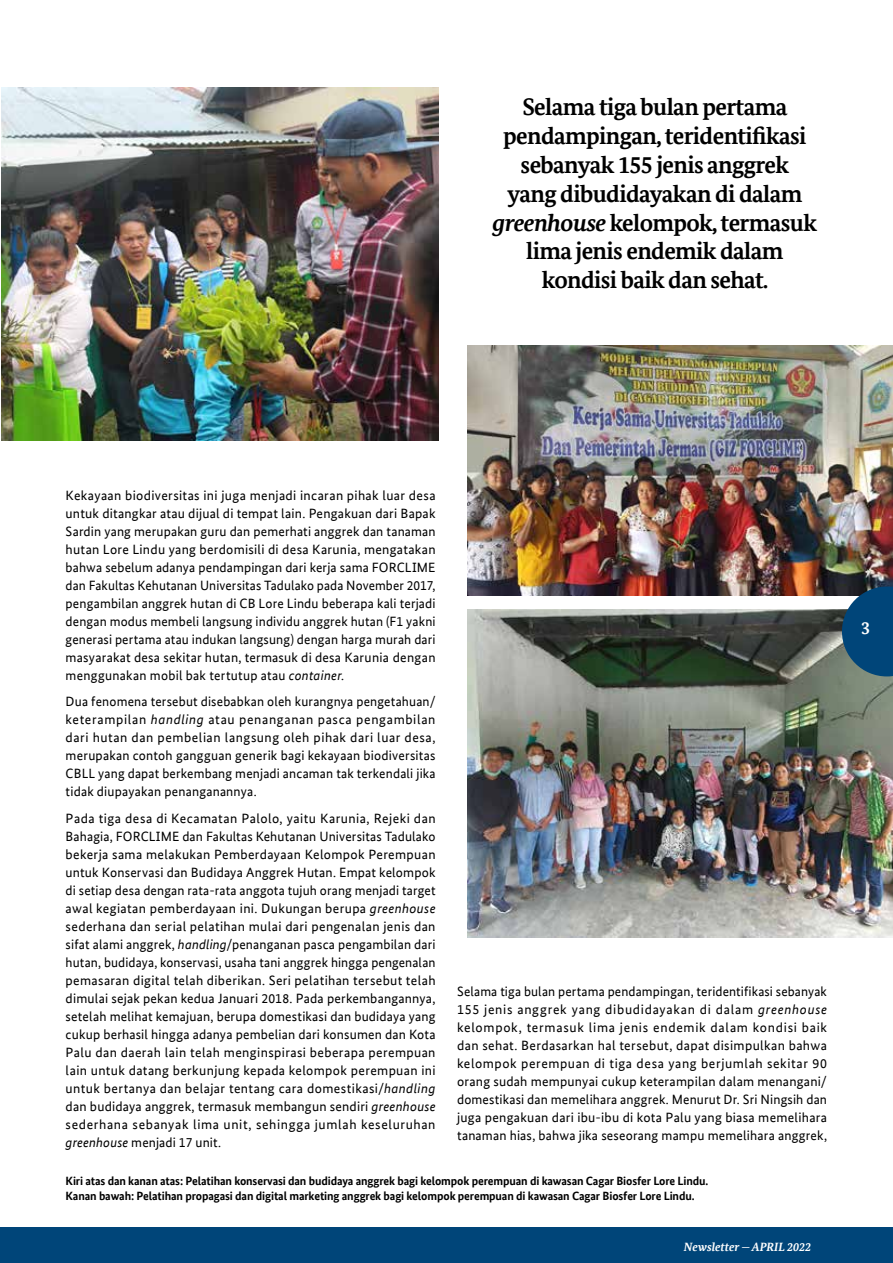
<style>
.page{position:relative;width:893px;height:1263px;background:#fff}
.page>*{position:absolute;margin:0;border:0;box-sizing:border-box;transform-origin:0 0}
.t1{font:700 24px/28.8px "Bundes Serif Office T";letter-spacing:-.025em;color:#000;text-align:center}
.t2{font:700 18px "Bundes Serif Office T";color:#fff}
.t3{font:13.5px/18px "Bundes Sans Office";letter-spacing:.02em;color:#000;text-align:justify}
.t4{font:700 12px/14.4px "Bundes Sans Office";letter-spacing:-.01em;color:#000}
.t5{font:italic 700 12px "Bundes Serif Office T";color:#fff}
.s1{font-style:italic}
</style>
<div class="page">
<img style="left:2px;top:87px;width:437px;height:353px">
<img style="left:468px;top:345px;width:425px;height:250px">
<img style="left:468px;top:609px;width:425px;height:329px">
<div style="left:0;top:1227px;width:893px;height:36px;background:#004579"></div>
<svg style="left:842px;top:586px;width:51px;height:90px;background:#164f77"></svg>
<h1 class="t1" style="left:493px;top:93px;width:326px">Selama tiga bulan pertama pendampingan, teridentifikasi sebanyak 155 jenis anggrek<br>yang dibudidayakan di dalam <span class="s1">greenhouse</span> kelompok, termasuk lima jenis endemik dalam kondisi baik dan sehat.</h1>
<p class="t3" style="left:66px;top:486px;width:371px">Kekayaan biodiversitas ini juga menjadi incaran pihak luar desa untuk ditangkar atau dijual di tempat lain. Pengakuan dari Bapak Sardin yang merupakan guru dan pemerhati anggrek dan tanaman hutan Lore Lindu yang berdomisili di desa Karunia, mengatakan bahwa sebelum adanya pendampingan dari kerja sama FORCLIME dan Fakultas Kehutanan Universitas Tadulako pada November 2017, pengambilan anggrek hutan di CB Lore Lindu beberapa kali terjadi dengan modus membeli langsung individu anggrek hutan (F1 yakni generasi pertama atau indukan langsung) dengan harga murah dari masyarakat desa sekitar hutan, termasuk di desa Karunia dengan menggunakan mobil bak tertutup atau <span class="s1">container</span>.</p>
<p class="t3" style="left:66px;top:692px;width:371px">Dua fenomena tersebut disebabkan oleh kurangnya pengetahuan/ keterampilan <span class="s1">handling</span> atau penanganan pasca pengambilan dari hutan dan pembelian langsung oleh pihak dari luar desa, merupakan contoh gangguan generik bagi kekayaan biodiversitas CBLL yang dapat berkembang menjadi ancaman tak terkendali jika tidak diupayakan penanganannya.</p>
<p class="t3" style="left:66px;top:809px;width:371px">Pada tiga desa di Kecamatan Palolo, yaitu Karunia, Rejeki dan Bahagia, FORCLIME dan Fakultas Kehutanan Universitas Tadulako bekerja sama melakukan Pemberdayaan Kelompok Perempuan untuk Konservasi dan Budidaya Anggrek Hutan. Empat kelompok di setiap desa dengan rata-rata anggota tujuh orang menjadi target awal kegiatan pemberdayaan ini. Dukungan berupa <span class="s1">greenhouse </span>sederhana dan serial pelatihan mulai dari pengenalan jenis dan sifat alami anggrek, <span class="s1">handling</span>/penanganan pasca pengambilan dari hutan, budidaya, konservasi, usaha tani anggrek hingga pengenalan pemasaran digital telah diberikan. Seri pelatihan tersebut telah dimulai sejak pekan kedua Januari 2018. Pada perkembangannya, setelah melihat kemajuan, berupa domestikasi dan budidaya yang cukup berhasil hingga adanya pembelian dari konsumen dan Kota Palu dan daerah lain telah menginspirasi beberapa perempuan lain untuk datang berkunjung kepada kelompok perempuan ini untuk bertanya dan belajar tentang cara domestikasi/<span class="s1">handling </span>dan budidaya anggrek, termasuk membangun sendiri <span class="s1">greenhouse </span>sederhana sebanyak lima unit, sehingga jumlah keseluruhan <span class="s1">greenhouse</span> menjadi 17 unit.</p>
<p class="t3" style="left:457px;top:983px;width:371px">Selama tiga bulan pertama pendampingan, teridentifikasi sebanyak 155 jenis anggrek yang dibudidayakan di dalam <span class="s1">greenhouse </span>kelompok, termasuk lima jenis endemik dalam kondisi baik dan sehat. Berdasarkan hal tersebut, dapat disimpulkan bahwa kelompok perempuan di tiga desa yang berjumlah sekitar 90 orang sudah mempunyai cukup keterampilan dalam menangani/ domestikasi dan memelihara anggrek. Menurut Dr. Sri Ningsih dan juga pengakuan dari ibu-ibu di kota Palu yang biasa memelihara tanaman hias, bahwa jika seseorang mampu memelihara anggrek,</p>
<p class="t4" style="left:66px;top:1174px;width:644px">Kiri atas dan kanan atas: Pelatihan konservasi dan budidaya anggrek bagi kelompok perempuan di kawasan Cagar Biosfer Lore Lindu.<br>Kanan bawah: Pelatihan propagasi dan digital marketing anggrek bagi kelompok perempuan di kawasan Cagar Biosfer Lore Lindu.</p>
<p class="t5" style="left:684px;top:1239px;width:129px">Newsletter — APRIL 2022</p>
<h2 class="t2" style="left:861px;top:618px;width:10px">3</h2>
</div>
